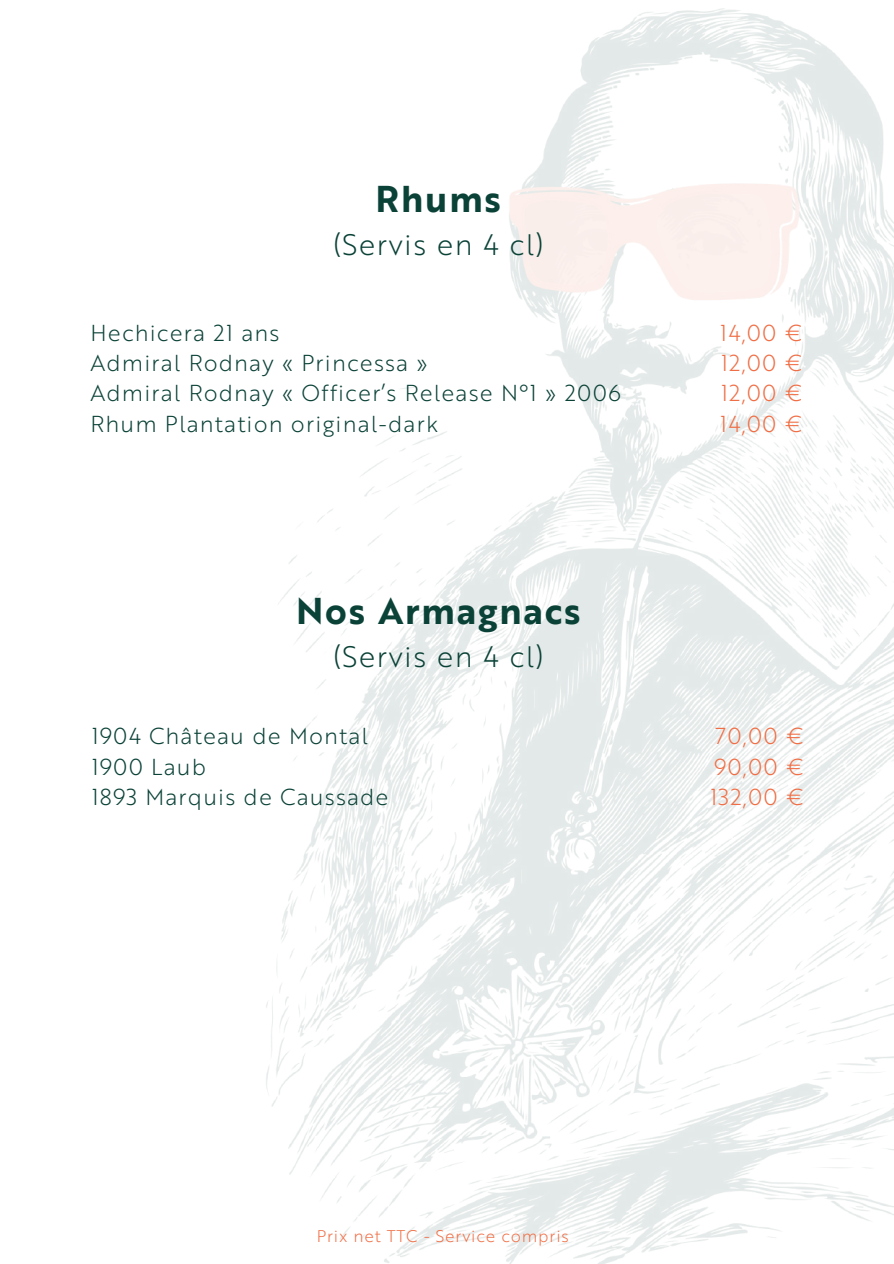
<style>
.page{position:relative;width:894px;height:1264px;background:#fff}
.page>*{position:absolute;margin:0;border:0;box-sizing:border-box;transform-origin:0 0}
.t1{font:700 36.3px "Brother 1816";letter-spacing:.05em;color:#0a4237}
.t2{font:300 28.8px "Brother 1816";letter-spacing:.05em;color:#0a4237}
.t3{font:300 22.5px/30.3px "Brother 1816";letter-spacing:.05em;color:#0a4237}
.t4{font:300 22.5px/30.3px "Brother 1816";letter-spacing:.05em;color:#f06e45;text-align:justify}
.t5{font:300 16.5px "Brother 1816";letter-spacing:.05em;color:#f06e45}
</style>
<div class="page">
<img style="left:266px;top:8px;width:627px;height:1255px">
<h1 class="t1" style="left:375px;top:171px;width:127px">Rhums</h1>
<p class="t2" style="left:333px;top:223px;width:212px">(Servis en 4 cl)</p>
<p class="t3" style="left:90px;top:316px;width:532px">Hechicera 21 ans<br>Admiral Rodnay « Princessa »<br>Admiral Rodnay « Officer’s Release N°1 » 2006<br>Rhum Plantation original-dark</p>
<p class="t4" style="left:720px;top:316px;width:84px">14,00 € 12,00 € 12,00 € 14,00 €</p>
<h1 class="t1" style="left:296px;top:583px;width:286px">Nos Armagnacs</h1>
<p class="t2" style="left:333px;top:635px;width:212px">(Servis en 4 cl)</p>
<p class="t3" style="left:92px;top:720px;width:298px">1904 Château de Montal<br>1900 Laub<br>1893 Marquis de Caussade</p>
<p class="t4" style="left:710px;top:720px;width:95px">70,00 € 90,00 € 132,00 €</p>
<p class="t5" style="left:317px;top:1224px;width:253px">Prix net TTC - Service compris</p>
</div>
